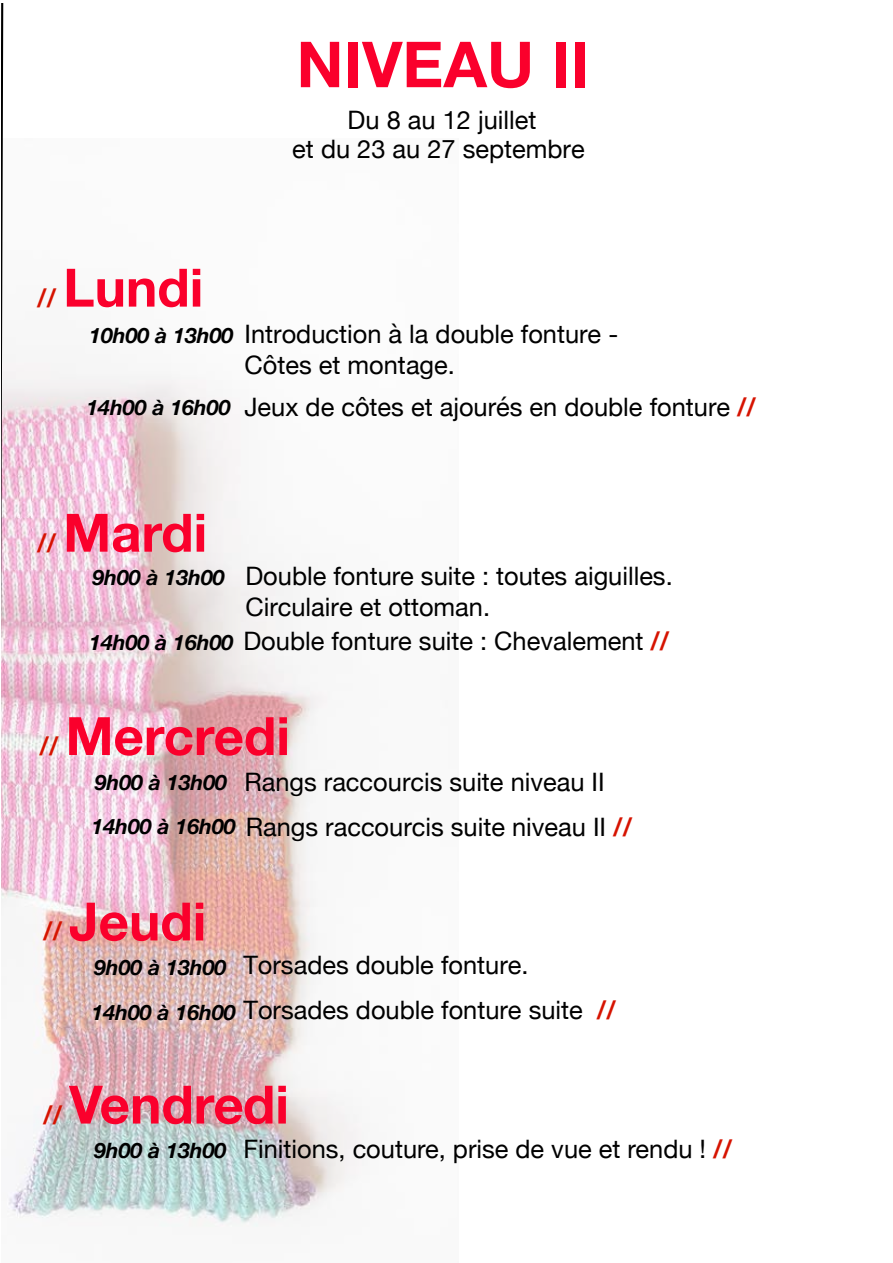
<style>
.page{position:relative;width:893px;height:1263px;background:#fff}
.page>*{position:absolute;margin:0;border:0;box-sizing:border-box;transform-origin:0 0}
.t1{font:700 63.45px "Helvetica Neue";color:#fa002c}
.t2{font:700 52.95px "Helvetica Neue";color:#fa002c}
.t3{font:25.35px/30.5px "Helvetica Neue";color:#000}
.t4{font:italic 700 21.15px/44.1px "Helvetica Neue";color:#000}
.s1{font-size:25.35px;color:#d61300}
.s2{font-weight:700;color:#d61300}
.s3{font-weight:700;font-style:italic;font-size:21.15px}
</style>
<div class="page">
<img style="left:4px;top:363px;width:357px;height:864px">
<svg style="left:1px;top:3px;width:3px;height:912px"></svg>
<h1 class="t1" style="left:296px;top:15px;width:294px">NIVEAU II</h1>
<p class="t3" style="left:292px;top:107px;width:294px;line-height:29.2px;text-align:center">Du 8 au 12 juillet<br>et du 23 au 27 septembre</p>
<h2 class="t2" style="left:37px;top:246px;width:168px"><span class="s1">//</span> Lundi</h2>
<p class="t4" style="left:89px;top:314px;width:145px">10h00 à 13h00</p>
<p class="t4" style="left:86px;top:386px;width:145px">14h00 à 16h00</p>
<p class="t3" style="left:245px;top:321px;width:375px">Introduction à la double fonture -<br>Côtes et montage.</p>
<p class="t3" style="left:244px;top:393px;width:513px">Jeux de côtes et ajourés en double fonture <span class="s2">//</span></p>
<h2 class="t2" style="left:37px;top:491px;width:171px"><span class="s1">//</span> Mardi</h2>
<p class="t4" style="left:92px;top:556px;width:134px">9h00 à 13h00</p>
<p class="t4" style="left:89px;top:621px;width:145px">14h00 à 16h00</p>
<p class="t3" style="left:245px;top:563px;width:429px">Double fonture suite : toutes aiguilles.<br>Circulaire et ottoman.</p>
<p class="t3" style="left:243px;top:627px;width:427px">Double fonture suite : Chevalement <span class="s2">//</span></p>
<h2 class="t2" style="left:40px;top:695px;width:252px"><span class="s1">//</span> Mercredi</h2>
<p class="t4" style="left:92px;top:761px;width:145px">9h00 à 13h00<br>14h00 à 16h00</p>
<p class="t3" style="left:244px;top:761px;width:389px;line-height:44.7px">Rangs raccourcis suite niveau II<br>Rangs raccourcis suite niveau II <span class="s2">//</span></p>
<h2 class="t2" style="left:43px;top:880px;width:165px"><span class="s1">//</span> Jeudi</h2>
<p class="t4" style="left:92px;top:946px;width:145px">9h00 à 13h00<br>14h00 à 16h00</p>
<p class="t3" style="left:243px;top:945px;width:374px;line-height:44.2px">Torsades double fonture.<br>Torsades double fonture suite <span class="s2">//</span></p>
<h2 class="t2" style="left:43px;top:1063px;width:247px"><span class="s1">//</span> Vendredi</h2>
<p class="t3" style="left:94px;top:1135px;width:639px"><span class="s3">9h00 à 13h00</span> Finitions, couture, prise de vue et rendu ! <span class="s2">//</span></p>
</div>
